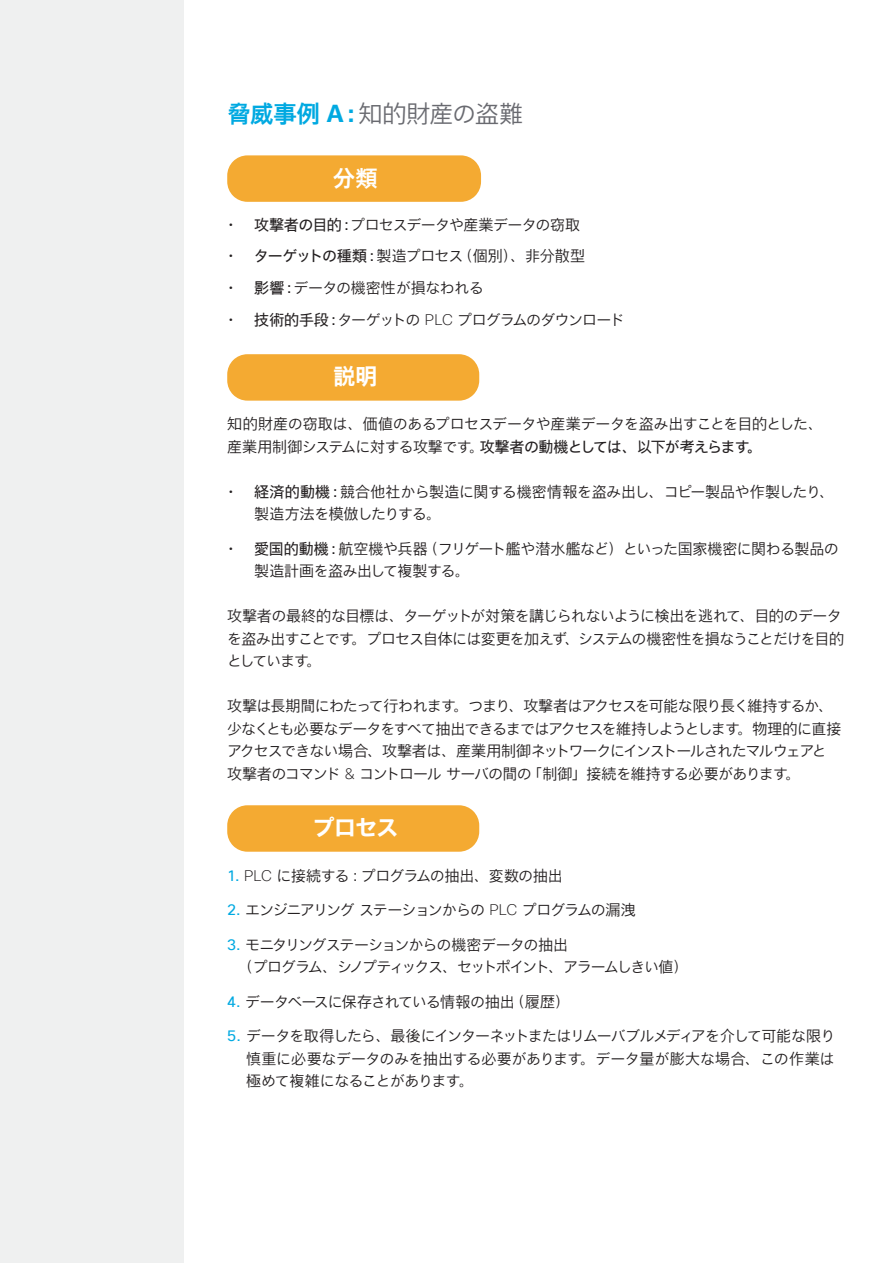
<style>
.page{position:relative;width:893px;height:1263px;background:#fff}
.page>*{position:absolute;margin:0;border:0;box-sizing:border-box;transform-origin:0 0}
.Paragraph_Style1{font:24px "Cisco Sans JPN Light";letter-spacing:-.025em;color:#696a70}
.Paragraph_Style1-2{font:22.5px "Cisco Sans JPN Bold";letter-spacing:-.035em;color:#fff}
.Paragraph_Style1-3{font:15px/22.5px "Cisco Sans JPN Light";letter-spacing:-.055em;color:#231f20}
.Paragraph_Style4{font:15px/22.5px "Cisco Sans JPN Light";letter-spacing:-.04em;color:#231f20}
.Paragraph_Style3{font:15px "Cisco Sans JPN Light";letter-spacing:-.035em;color:#231f20}
.Paragraph_Style26{font:15px/22.5px "Cisco Sans JPN Light";letter-spacing:-.095em;color:#231f20}
.Paragraph_Style25{font:15px/22.5px "Cisco Sans JPN Light";letter-spacing:-.03em;color:#231f20}
.Paragraph_Style24{font:15px/22.5px "Cisco Sans JPN Light";letter-spacing:-.025em;color:#231f20}
.Paragraph_Style3-2{font:15px "Cisco Sans JPN Light";letter-spacing:-.075em;color:#231f20}
.Paragraph_Style1-4{font:15px "Cisco Sans JPN Light";letter-spacing:-.075em;color:#231f20}
.Paragraph_Style3-3{font:15px "Cisco Sans JPN Light";letter-spacing:-.01em;color:#231f20}
.Paragraph_Style2{font:15px "Cisco Sans JPN Light";letter-spacing:-.05em;color:#231f20}
.s1{font-family:"Cisco Sans JPN Bold";color:#00a9e1}
.s2{font-family:"Cisco Sans TT";font-weight:700;color:#00a9e1}
.s3{font-family:"Cisco Sans JPN"}
.s4{font-family:"Cisco Sans TT";font-weight:200}
.s5{font-family:"Cisco Sans TT";color:#00a9e1}
</style>
<div class="page">
<div style="left:0;top:0;width:184px;height:1263px;background:#eff0f0"></div>
<svg style="left:227px;top:155px;width:254px;height:47px;background:#f4ad3a"></svg>
<svg style="left:227px;top:354px;width:252px;height:47px;background:#f4ad3a"></svg>
<svg style="left:227px;top:805px;width:252px;height:47px;background:#f4ad3a"></svg>
<p class="Paragraph_Style1" style="left:227px;top:98px;width:297px"><span class="s1">脅威事例</span> <span class="s2">A</span><span class="s1">：</span>知的財産の盗難</p>
<p class="Paragraph_Style1-2" style="left:333px;top:163px;width:47px">分類</p>
<p class="Paragraph_Style3" style="left:223px;top:215px;width:358px"><span class="s3">・ 攻撃者の目的：</span>プロセスデータや産業データの窃取</p>
<p class="Paragraph_Style3-3" style="left:223px;top:247px;width:363px"><span class="s3">・ ターゲットの種類：</span>製造プロセス（個別）、非分散型</p>
<p class="Paragraph_Style3" style="left:223px;top:279px;width:262px"><span class="s3">・ 影響：</span>データの機密性が損なわれる</p>
<p class="Paragraph_Style1-4" style="left:223px;top:311px;width:403px"><span class="s3">・ 技術的手段：</span>ターゲットの <span class="s4">PLC</span> プログラムのダウンロード</p>
<p class="Paragraph_Style1-2" style="left:333px;top:361px;width:46px">説明</p>
<p class="Paragraph_Style4" style="left:227px;top:414px;width:597px">知的財産の窃取は、価値のあるプロセスデータや産業データを盗み出すことを目的とした、産業用制御システムに対する攻撃です。<span class="s3">攻撃者の動機としては、以下が考えらます。</span></p>
<p class="Paragraph_Style24" style="left:254px;top:481px;width:582px;text-indent:-31px"><span class="s3">・ 経済的動機：</span>競合他社から製造に関する機密情報を盗み出し、コピー製品や作製したり、製造方法を模倣したりする。</p>
<p class="Paragraph_Style25" style="left:254px;top:538px;width:586px;text-indent:-31px"><span class="s3">・ 愛国的動機：</span>航空機や兵器（フリゲート艦や潜水艦など）といった国家機密に関わる製品の製造計画を盗み出して複製する。</p>
<p class="Paragraph_Style4" style="left:227px;top:606px;width:618px">攻撃者の最終的な目標は、ターゲットが対策を講じられないように検出を逃れて、目的のデータを盗み出すことです。プロセス自体には変更を加えず、システムの機密性を損なうことだけを目的としています。</p>
<p class="Paragraph_Style1-3" style="left:227px;top:696px;width:616px">攻撃は長期間にわたって行われます。つまり、攻撃者はアクセスを可能な限り長く維持するか、少なくとも必要なデータをすべて抽出できるまではアクセスを維持しようとします。物理的に直接アクセスできない場合、攻撃者は、産業用制御ネットワークにインストールされたマルウェアと攻撃者のコマンド <span class="s4">&amp;</span> コントロールサーバの間の「制御」接続を維持する必要があります。</p>
<p class="Paragraph_Style1-2" style="left:312px;top:812px;width:88px">プロセス</p>
<p class="Paragraph_Style3" style="left:227px;top:866px;width:337px"><span class="s5">1.</span> <span class="s4">PLC</span> に接続する：プログラムの抽出、変数の抽出</p>
<p class="Paragraph_Style3-2" style="left:227px;top:900px;width:410px"><span class="s5">2.</span> エンジニアリングステーションからの <span class="s4">PLC</span> プログラムの漏洩</p>
<p class="Paragraph_Style26" style="left:238px;top:934px;width:452px;text-indent:-10px"><span class="s5">3.</span> モニタリングステーションからの機密データの抽出<br>（プログラム、シノプティックス、セットポイント、アラームしきい値）</p>
<p class="Paragraph_Style2" style="left:227px;top:992px;width:344px"><span class="s5">4.</span> データベースに保存されている情報の抽出（履歴）</p>
<p class="Paragraph_Style1-3" style="left:246px;top:1026px;width:591px;text-align:justify;text-indent:-19px"><span class="s5">5.</span> データを取得したら、最後にインターネットまたはリムーバブルメディアを介して可能な限り慎重に必要なデータのみを抽出する必要があります。データ量が膨大な場合、この作業は極めて複雑になることがあります。</p>
</div>
